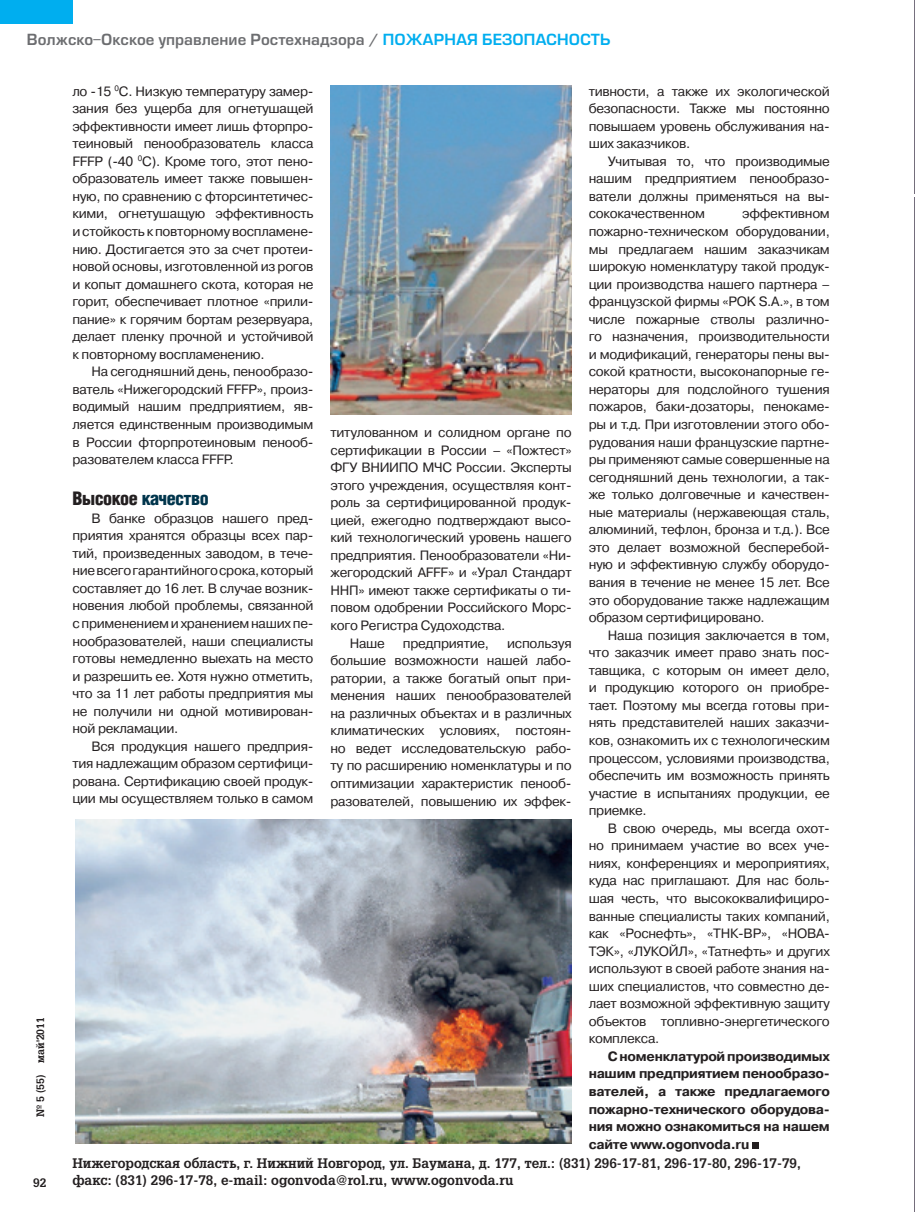
<style>
.page{position:relative;width:915px;height:1212px;background:#fff}
.page>*{position:absolute;margin:0;border:0;box-sizing:border-box;transform-origin:0 0}
.Text1{font:700 18px "AG Letterica Cond L";letter-spacing:-.02em;color:#00354c}
.t1{font:15px "Europe Demi";color:#6c6d70}
.Text1-2{font:13.5px/17.5px "Pragmatica C";letter-spacing:-.02em;color:#231f20}
.Text1-3{font:700 13.5px/17.5px "Pragmatica C";letter-spacing:-.02em;color:#231f20;text-align:justify}
.Подзаголовок{font:700 13.5px "AG Gloria";color:#231f20}
.t2{font:700 12px "AG Gloria";color:#231f20}
.t3{font:700 10.5px "AG Gloria";color:#231f20}
.s1{color:#00aeef}
.s2{color:#231f20}
</style>
<div class="page">
<div style="left:751px;top:1142px;width:7px;height:7px;background:#231f20"></div>
<img style="left:330px;top:85px;width:241px;height:330px">
<img style="left:76px;top:820px;width:495px;height:324px">
<div style="left:0;top:0;width:72px;height:23px;background:#00aeef"></div>
<p class="t1" style="left:27px;top:31px;width:585px">Волжско-Окское управление Ростехнадзора / <span class="s1">ПОЖАРНАЯ БЕЗОПАСНОСТЬ</span></p>
<p class="t3" style="left:34px;top:1117px;width:101px;rotate:-90deg">№ 5 (55) май'2011</p>
<p class="t2" style="left:33px;top:1176px;width:15px">92</p>
<p class="Text1-2" style="left:72px;top:82px;width:242px">ло -15 <sup>0</sup>С. Низкую температуру замер&shy;зания без ущерба для огнетушащей эффективности имеет лишь фторпро&shy;теиновый пенообразователь класса FFFP (-40 <sup>0</sup>С). Кроме того, этот пено&shy;образователь имеет также повышен&shy;ную, по сравнению с фторсинтетичес&shy;кими, огнетушащую эффективность и стойкость к повторному воспламене&shy;нию. Достигается это за счет протеи&shy;новой основы, изготовленной из рогов и копыт домашнего скота, которая не горит, обеспечивает плотное «прили&shy;пание» к горячим бортам резервуара, делает пленку прочной и устойчивой к повторному воспламенению.</p>
<p class="Text1-2" style="left:72px;top:363px;width:242px;text-indent:19px">На сегодняшний день, пенообразо&shy;ватель «Нижегородский FFFP», произ&shy;водимый нашим предприятием, яв&shy;ляется единственным производимым в России фторпротеиновым пенооб&shy;разователем класса FFFP.</p>
<p class="Text1" style="left:72px;top:488px;width:138px"><span class="s2">Высокое</span> качество</p>
<p class="Text1-2" style="left:72px;top:509px;width:242px;text-indent:19px">В банке образцов нашего пред&shy;приятия хранятся образцы всех пар&shy;тий, произведенных заводом, в тече&shy;ние всего гарантийного срока, который составляет до 16 лет. В случае возник&shy;новения любой проблемы, связанной с применением и хранением наших пе&shy;нообразователей, наши специалисты готовы немедленно выехать на место и разрешить ее. Хотя нужно отметить, что за 11 лет работы предприятия мы не получили ни одной мотивирован&shy;ной рекламации.</p>
<p class="Text1-2" style="left:72px;top:737px;width:242px;text-align:justify;text-indent:19px">Вся продукция нашего предприя&shy;тия надлежащим образом сертифици&shy;рована. Сертификацию своей продук&shy;ции мы осуществляем только в самом</p>
<p class="Text1-2" style="left:588px;top:82px;width:242px;text-align:justify">тивности, а также их экологической безопасности. Также мы постоянно повышаем уровень обслуживания на&shy;ших заказчиков.</p>
<p class="Text1-2" style="left:588px;top:152px;width:242px;text-align:justify;text-indent:19px">Учитывая то, что производимые нашим предприятием пенообразо&shy;ватели должны применяться на вы&shy;сококачественном</p>
<p class="Text1-2" style="left:588px;top:205px;width:242px;text-align:justify;text-indent:153px">эффективном пожарно-техническом оборудовании, мы предлагаем нашим заказчикам широкую номенклатуру такой продук&shy;ции производства нашего партнера – французской фирмы «POK S.A.», в том числе пожарные стволы различно&shy;го назначения, производительности и модификаций, генераторы пены вы&shy;сокой кратности, высоконапорные ге&shy;нераторы для подслойного тушения пожаров, баки-дозаторы, пенокаме&shy;ры и т.д. При изготовлении этого обо&shy;рудования наши французские партне&shy;ры применяют самые совершенные на сегодняшний день технологии, а так&shy;же только долговечные и качествен&shy;ные материалы (нержавеющая сталь, алюминий, тефлон, бронза и т.д.). Все это делает возможной бесперебой&shy;ную и эффективную службу оборудо&shy;вания в течение не менее 15 лет. Все это оборудование также надлежащим образом сертифицировано.</p>
<p class="Text1-2" style="left:588px;top:626px;width:242px;text-indent:19px">Наша позиция заключается в том, что заказчик имеет право знать пос&shy;тавщика, с которым он имеет дело, и продукцию которого он приобре&shy;тает. Поэтому мы всегда готовы при&shy;нять представителей наших заказчи&shy;ков, ознакомить их с технологическим процессом, условиями производства, обеспечить им возможность принять участие в испытаниях продукции, ее приемке.</p>
<p class="Text1-2" style="left:588px;top:819px;width:242px;text-align:justify;text-indent:19px">В свою очередь, мы всегда охот&shy;но принимаем участие во всех уче&shy;ниях, конференциях и мероприятиях, куда нас приглашают. Для нас боль&shy;шая честь, что высококвалифициро&shy;ванные специалисты таких компаний, как «Роснефть», «ТНК-ВР», «НОВА-ТЭК», «ЛУКОЙЛ», «Татнефть» и других используют в своей работе знания на&shy;ших специалистов, что совместно де&shy;лает возможной эффективную защиту объектов топливно-энергетического комплекса.</p>
<p class="Text1-3" style="left:588px;top:1047px;width:242px;text-indent:19px">С номенклатурой производимых нашим предприятием пенообразо&shy;вателей, а также предлагаемого пожарно-технического оборудова&shy;ния можно ознакомиться на нашем сайте www.ogonvoda.ru</p>
<p class="Подзаголовок" style="left:72px;top:1156px;width:729px">Нижегородская область, г. Нижний Новгород, ул. Баумана, д. 177, тел.: (831) 296-17-81, 296-17-80, 296-17-79,</p>
<p class="Подзаголовок" style="left:72px;top:1172px;width:442px">факс: (831) 296-17-78, е-mail: ogonvoda@rol.ru, www.ogonvoda.ru</p>
<p class="Text1-2" style="left:330px;top:424px;width:242px">титулованном и солидном органе по сертификации в России – «Пожтест» ФГУ ВНИИПО МЧС России. Эксперты этого учреждения, осуществляя конт&shy;роль за сертифицированной продук&shy;цией, ежегодно подтверждают высо&shy;кий технологический уровень нашего предприятия. Пенообразователи «Ни&shy;жегородский AFFF» и «Урал Стандарт ННП» имеют также сертификаты о ти&shy;повом одобрении Российского Морс&shy;кого Регистра Судоходства.</p>
<p class="Text1-2" style="left:349px;top:634px;width:37px">Наше</p>
<p class="Text1-2" style="left:403px;top:634px;width:88px">предприятие,</p>
<p class="Text1-2" style="left:330px;top:634px;width:242px;text-indent:176px">используя большие возможности нашей лабо&shy;ратории, а также богатый опыт при&shy;менения наших пенообразователей на различных объектах и в различных климатических условиях, постоян&shy;но ведет исследовательскую рабо&shy;ту по расширению номенклатуры и по оптимизации характеристик пенооб&shy;разователей, повышению их эффек-</p>
</div>
